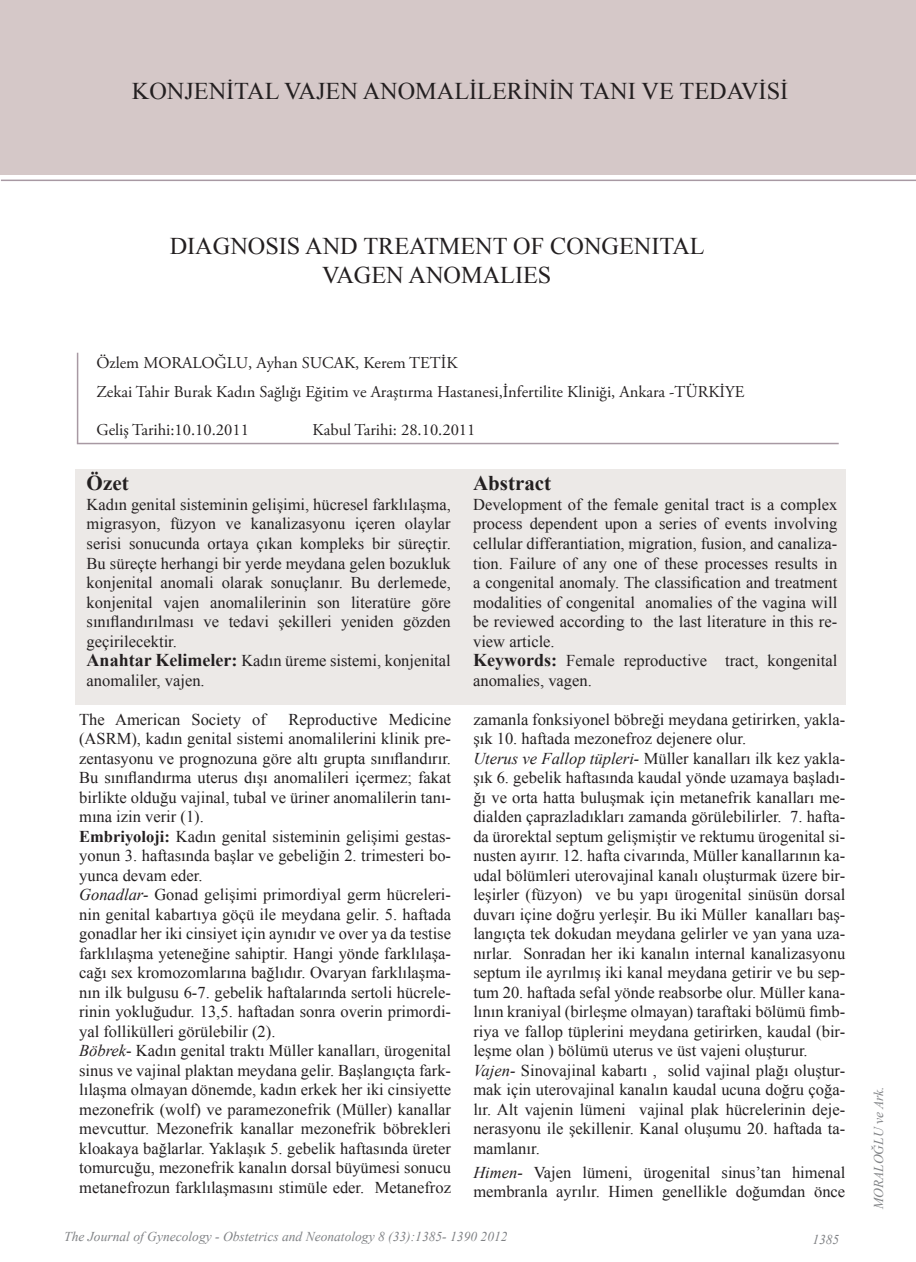
<style>
.page{position:relative;width:916px;height:1262px;background:#fff}
.page>*{position:absolute;margin:0;border:0;box-sizing:border-box;transform-origin:0 0}
.t1{font:24px/28.8px "Times New Roman";color:#231f20;text-align:center}
.t2{font:700 21px "Times New Roman";color:#231f20}
.t3{font:16.5px/19.5px "Times New Roman";color:#231f20}
.t4{font:16.5px/28.3px "Adobe Garamond Pro";color:#231f20}
.t5{font:italic 13.5px "Times New Roman";color:#808285}
.s1{font-weight:700;font-size:18px}
.s2{font-weight:700}
.s3{font-style:italic}
</style>
<div class="page">
<hr style="left:0;top:0;width:1px;height:89px;background:#ece9e7">
<div style="left:1px;top:0;width:914px;height:174px;background:#d5c8c8"></div>
<hr style="left:77px;top:443px;width:761px;height:1px;background:#a899a3">
<hr style="left:77px;top:353px;width:1px;height:90px;background:#a899a3">
<hr style="left:1px;top:180px;width:914px;height:1px;background:#a899a3">
<div style="left:75px;top:469px;width:769px;height:235px;background:#ece9e7"></div>
<h1 class="t1" style="left:132px;top:76px;width:657px">KONJENİTAL VAJEN ANOMALİLERİNİN TANI VE TEDAVİSİ</h1>
<h1 class="t1" style="left:170px;top:231px;width:536px">DIAGNOSIS AND TREATMENT OF CONGENITAL<br>VAGEN ANOMALIES</h1>
<p class="t4" style="left:96px;top:349px;width:649px">Özlem MORALOĞLU, Ayhan SUCAK, Kerem TETİK<br>Zekai Tahir Burak Kadın Sağlığı Eğitim ve Araştırma Hastanesi,İnfertilite Kliniği, Ankara -TÜRKİYE</p>
<p class="t4" style="left:96px;top:416px;width:154px">Geliş Tarihi:10.10.2011</p>
<p class="t4" style="left:312px;top:416px;width:164px">Kabul Tarihi: 28.10.2011</p>
<p class="t2" style="left:87px;top:469px;width:43px">Özet</p>
<p class="t3" style="left:87px;top:494px;width:365px">Kadın genital sisteminin gelişimi, hücresel farklılaşma, migrasyon, füzyon ve kanalizasyonu içeren olaylar serisi sonucunda ortaya çıkan kompleks bir süreçtir.<br>Bu süreçte herhangi bir yerde meydana gelen bozukluk konjenital anomali olarak sonuçlanır. Bu derlemede, konjenital vajen anomalilerinin son literatüre göre sınıflandırılması ve tedavi şekilleri yeniden gözden geçirilecektir.<br><span class="s1">Anahtar Kelimeler:</span> Kadın üreme sistemi, konjenital anomaliler, vajen.</p>
<p class="t2" style="left:473px;top:469px;width:80px">Abstract</p>
<p class="t3" style="left:473px;top:494px;width:365px">Development of the female genital tract is a complex process dependent upon a series of events involving cellular differantiation, migration, fusion, and canaliza&shy;tion. Failure of any one of these processes results in a congenital anomaly. The classification and treatment modalities of congenital anomalies of the vagina will be reviewed according to the last literature in this re&shy;view article.<br><span class="s1">Keywords:</span> Female reproductive tract, kongenital anomalies, vagen.</p>
<p class="t3" style="left:79px;top:709px;width:373px;text-indent:209px">Reproductive Medicine (ASRM), kadın genital sistemi anomalilerini klinik pre&shy;zentasyonu ve prognozuna göre altı grupta sınıflandırır.<br>Bu sınıflandırma uterus dışı anomalileri içermez; fakat birlikte olduğu vajinal, tubal ve üriner anomalilerin tanı&shy;mına izin verir (1).<br><span class="s2">Embriyoloji:</span> Kadın genital sisteminin gelişimi gestas&shy;yonun 3. haftasında başlar ve gebeliğin 2. trimesteri bo&shy;yunca devam eder.<br><span class="s3">Gonadlar-</span> Gonad gelişimi primordiyal germ hücreleri&shy;nin genital kabartıya göçü ile meydana gelir. 5. haftada gonadlar her iki cinsiyet için aynıdır ve over ya da testise farklılaşma yeteneğine sahiptir. Hangi yönde farklılaşa&shy;cağı sex kromozomlarına bağlıdır. Ovaryan farklılaşma&shy;nın ilk bulgusu 6-7. gebelik haftalarında sertoli hücrele&shy;rinin yokluğudur. 13,5. haftadan sonra overin primordi&shy;yal follikülleri görülebilir (2).<br><span class="s3">Böbrek</span>- Kadın genital traktı Müller kanalları, ürogenital sinus ve vajinal plaktan meydana gelir. Başlangıçta fark&shy;lılaşma olmayan dönemde, kadın erkek her iki cinsiyette mezonefrik (wolf) ve paramezonefrik (Müller) kanallar mevcuttur. Mezonefrik kanallar mezonefrik böbrekleri kloakaya bağlarlar. Yaklaşık 5. gebelik haftasında üreter tomurcuğu, mezonefrik kanalın dorsal büyümesi sonucu metanefrozun farklılaşmasını stimüle eder. Metanefroz</p>
<p class="t3" style="left:473px;top:709px;width:373px">zamanla fonksiyonel böbreği meydana getirirken, yakla&shy;şık 10. haftada mezonefroz dejenere olur.<br><span class="s3">Uterus ve Fallop tüpleri-</span> Müller kanalları ilk kez yakla&shy;şık 6. gebelik haftasında kaudal yönde uzamaya başladı&shy;ğı ve orta hatta buluşmak için metanefrik kanalları me&shy;dialden çaprazladıkları zamanda görülebilirler. 7. hafta&shy;da ürorektal septum gelişmiştir ve rektumu ürogenital si&shy;nusten ayırır. 12. hafta civarında, Müller kanallarının ka&shy;udal bölümleri uterovajinal kanalı oluşturmak üzere bir&shy;leşirler (füzyon) ve bu yapı ürogenital sinüsün dorsal duvarı içine doğru yerleşir. Bu iki Müller kanalları baş&shy;langıçta tek dokudan meydana gelirler ve yan yana uza&shy;nırlar. Sonradan her iki kanalın internal kanalizasyonu septum ile ayrılmış iki kanal meydana getirir ve bu sep&shy;tum 20. haftada sefal yönde reabsorbe olur. Müller kana&shy;lının kraniyal (birleşme olmayan) taraftaki bölümü fimb&shy;riya ve fallop tüplerini meydana getirirken, kaudal (bir&shy;leşme olan ) bölümü uterus ve üst vajeni oluşturur.<br><span class="s3">Vajen-</span> Sinovajinal kabartı , solid vajinal plağı oluştur&shy;mak için uterovajinal kanalın kaudal ucuna doğru çoğa&shy;lır. Alt vajenin lümeni vajinal plak hücrelerinin deje&shy;nerasyonu ile şekillenir. Kanal oluşumu 20. haftada ta&shy;mamlanır.</p>
<p class="t3" style="left:79px;top:709px;width:188px">The American Society of</p>
<p class="t3" style="left:473px;top:1162px;width:373px"><span class="s3">Himen-</span> Vajen lümeni, ürogenital sinus’tan himenal membranla ayrılır. Himen genellikle doğumdan önce</p>
<p class="t5" style="left:64px;top:1227px;width:444px">The Journal of Gynecology - Obstetrics and Neonatology 8 (33):1385- 1390 2012</p>
<p class="t5" style="left:812px;top:1229px;width:28px">1385</p>
<p class="t5" style="left:868px;top:1209px;width:125px;rotate:-90deg">MORALOĞLU ve Ark.</p>
</div>
